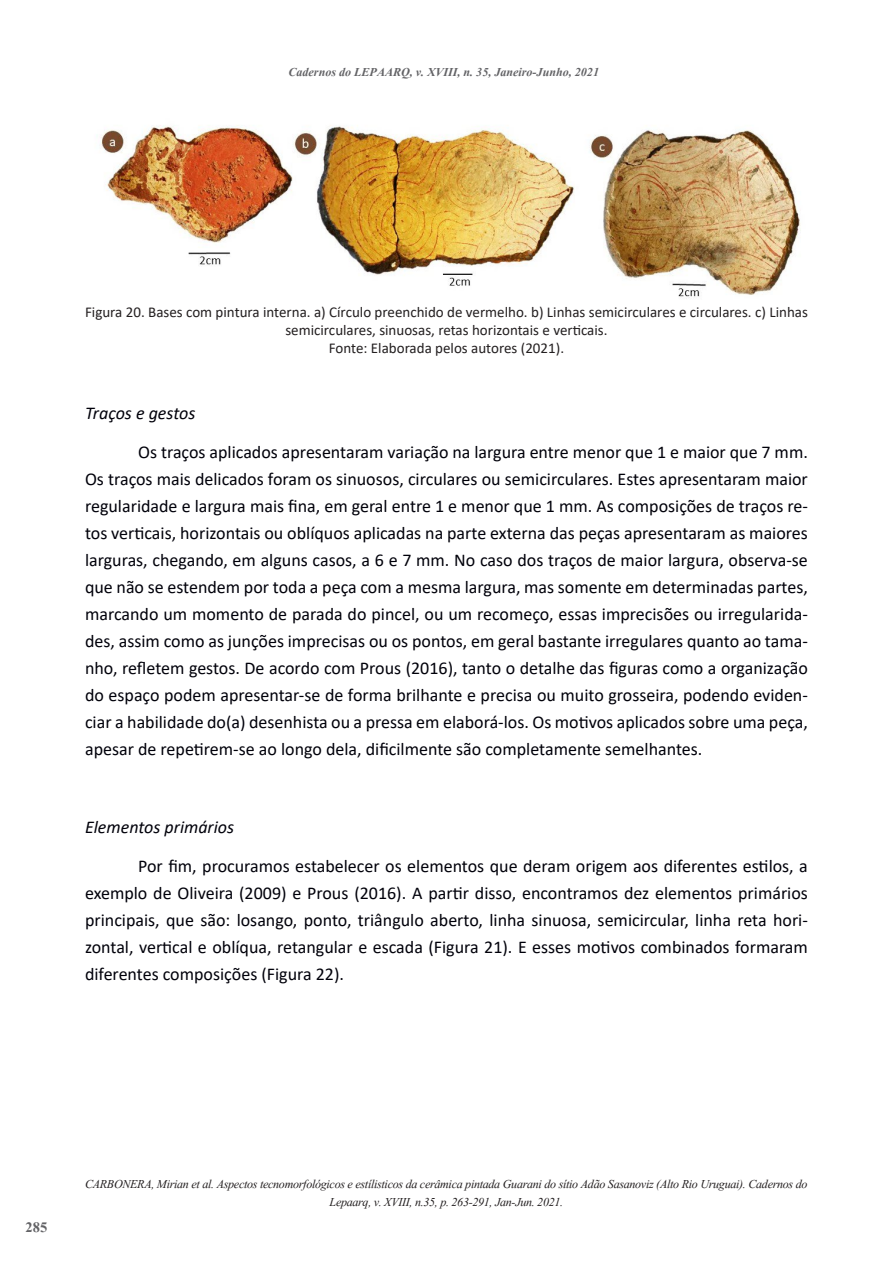
<style>
.page{position:relative;width:893px;height:1263px;background:#fff}
.page>*{position:absolute;margin:0;border:0;box-sizing:border-box;transform-origin:0 0}
.t1{font:18px/27px "Calibri";color:#00000a;text-align:justify}
.t2{font:italic 18px "Calibri";color:#00000a}
.t3{font:700 18px "Aparajita";color:#636366}
.t4{font:15px/18px "Calibri";color:#231f20;text-align:center}
.t5{font:italic 15px/18px "Aparajita";letter-spacing:-.02em;color:#231f20;text-align:center}
.t6{font:italic 700 15px "Aparajita";color:#636366}
</style>
<div class="page">
<img style="left:101px;top:125px;width:700px;height:174px">
<p class="t6" style="left:288px;top:65px;width:312px">Cadernos do LEPAARQ, v. XVIII, n. 35, Janeiro-Junho, 2021</p>
<p class="t4" style="left:85px;top:302px;width:724px">Figura 20. Bases com pintura interna. a) Círculo preenchido de vermelho. b) Linhas semicirculares e circulares. c) Linhas semicirculares, sinuosas, retas horizontais e verticais.</p>
<p class="t4" style="left:329px;top:338px;width:237px">Fonte: Elaborada pelos autores (2021).</p>
<p class="t2" style="left:85px;top:400px;width:112px">Traços e gestos</p>
<p class="t1" style="left:85px;top:438px;width:724px;text-indent:53px">Os traços aplicados apresentaram variação na largura entre menor que 1 e maior que 7 mm.<br>Os traços mais delicados foram os sinuosos, circulares ou semicirculares. Estes apresentaram maior regularidade e largura mais fina, em geral entre 1 e menor que 1 mm. As composições de traços re&shy;tos verticais, horizontais ou oblíquos aplicadas na parte externa das peças apresentaram as maiores larguras, chegando, em alguns casos, a 6 e 7 mm. No caso dos traços de maior largura, observa-se que não se estendem por toda a peça com a mesma largura, mas somente em determinadas partes, marcando um momento de parada do pincel, ou um recomeço, essas imprecisões ou irregularida&shy;des, assim como as junções imprecisas ou os pontos, em geral bastante irregulares quanto ao tama&shy;nho, refletem gestos. De acordo com Prous (2016), tanto o detalhe das figuras como a organização do espaço podem apresentar-se de forma brilhante e precisa ou muito grosseira, podendo eviden&shy;ciar a habilidade do(a) desenhista ou a pressa em elaborá-los. Os motivos aplicados sobre uma peça, apesar de repetirem-se ao longo dela, dificilmente são completamente semelhantes.</p>
<p class="t2" style="left:85px;top:814px;width:151px">Elementos primários</p>
<p class="t1" style="left:85px;top:852px;width:724px;text-indent:53px">Por fim, procuramos estabelecer os elementos que deram origem aos diferentes estilos, a exemplo de Oliveira (2009) e Prous (2016). A partir disso, encontramos dez elementos primários principais, que são: losango, ponto, triângulo aberto, linha sinuosa, semicircular, linha reta hori&shy;zontal, vertical e oblíqua, retangular e escada (Figura 21). E esses motivos combinados formaram diferentes composições (Figura 22).</p>
<p class="t3" style="left:26px;top:1219px;width:23px">285</p>
<p class="t5" style="left:85px;top:1176px;width:724px">CARBONERA, Mirian et al. Aspectos tecnomorfológicos e estílisticos da cerâmica pintada Guarani do sítio Adão Sasanoviz (Alto Rio Uruguai). Cadernos do<br>Lepaarq, v. XVIII, n.35, p. 263-291, Jan-Jun. 2021.</p>
</div>
